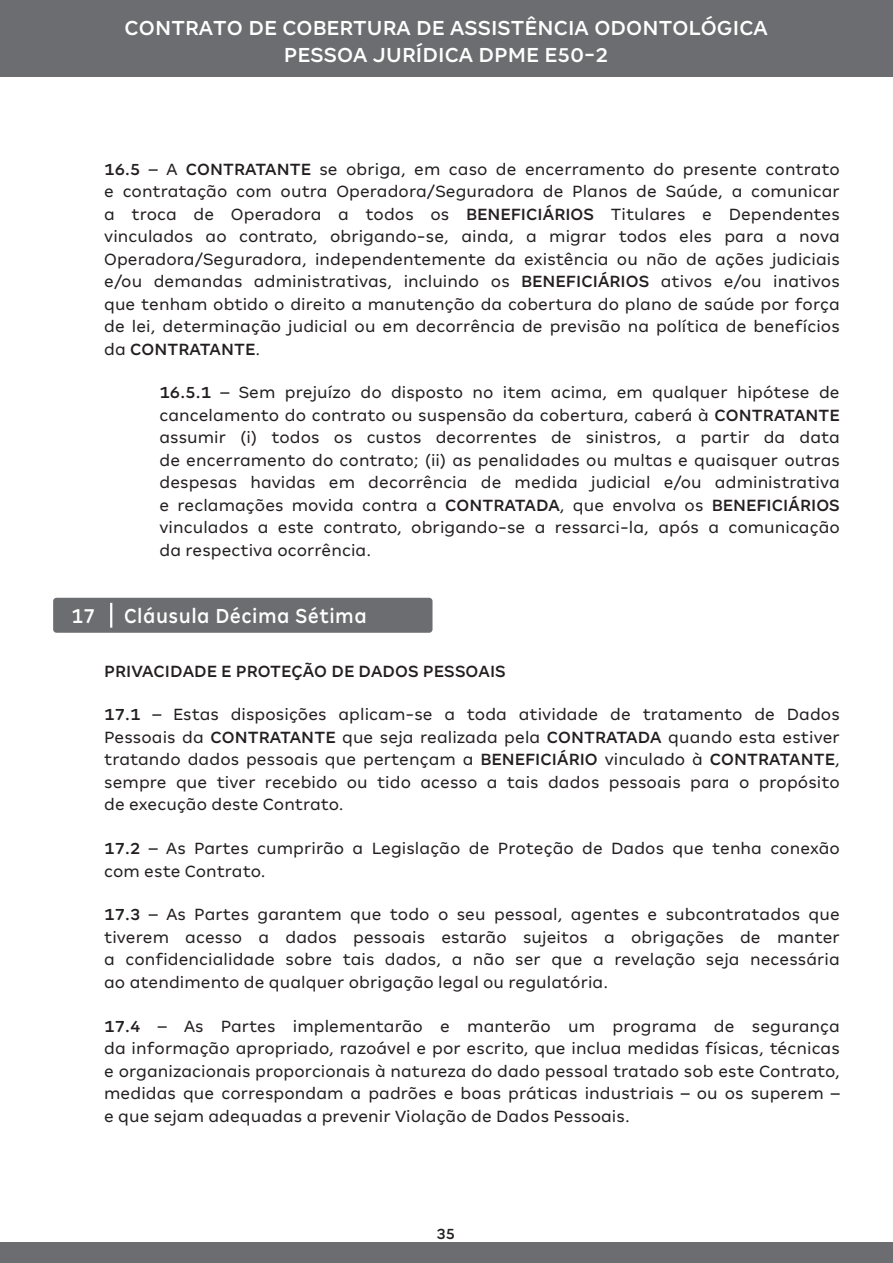
<style>
.page{position:relative;width:893px;height:1263px;background:#fff}
.page>*{position:absolute;margin:0;border:0;box-sizing:border-box;transform-origin:0 0}
.t1{font:500 22.5px/27px "Amil Typeface";letter-spacing:.005em;color:#fff;text-align:center}
.t2{font:500 22.5px "Amil Typeface";letter-spacing:.025em;color:#fff;scale:.9 1}
.t3{font:500 22.5px "Amil Typeface";letter-spacing:.005em;color:#fff;scale:.9 1}
.t4{font:18px/22.5px "Amil Typeface";letter-spacing:.005em;color:#231f20;text-align:justify}
.t5{font:500 18px "Amil Typeface";letter-spacing:.005em;color:#231f20}
.t6{font:500 16.5px "Amil Typeface";color:#231f20}
.s1{font-weight:500}
</style>
<div class="page">
<div style="left:0;top:1243px;width:893px;height:20px;background:#6c6d70"></div>
<div style="left:0;top:0;width:893px;height:76px;background:#6c6d70"></div>
<div style="left:53px;top:598px;width:379px;height:35px;background:#6c6d70;border-radius:3px"></div>
<hr style="left:110px;top:603px;width:2px;height:25px;background:#fff">
<p class="t1" style="left:125px;top:14px;width:645px">CONTRATO DE COBERTURA DE ASSISTÊNCIA ODONTOLÓGICA<br>PESSOA JURÍDICA DPME E50-2</p>
<p class="t4" style="left:104px;top:157px;width:737px"><span class="s1">16.5</span> – A <span class="s1">CONTRATANTE</span> se obriga, em caso de encerramento do presente contrato e contratação com outra Operadora/Seguradora de Planos de Saúde, a comunicar a troca de Operadora a todos os <span class="s1">BENEFICIÁRIOS</span> Titulares e Dependentes vinculados ao contrato, obrigando-se, ainda, a migrar todos eles para a nova Operadora/Seguradora, independentemente da existência ou não de ações judiciais e/ou demandas administrativas, incluindo os <span class="s1">BENEFICIÁRIOS</span> ativos e/ou inativos que tenham obtido o direito a manutenção da cobertura do plano de saúde por força de lei, determinação judicial ou em decorrência de previsão na política de benefícios da <span class="s1">CONTRATANTE</span>.</p>
<p class="t4" style="left:159px;top:381px;width:682px"><span class="s1">16.5.1</span> – Sem prejuízo do disposto no item acima, em qualquer hipótese de cancelamento do contrato ou suspensão da cobertura, caberá à <span class="s1">CONTRATANTE </span>assumir (i) todos os custos decorrentes de sinistros, a partir da data de encerramento do contrato; (ii) as penalidades ou multas e quaisquer outras despesas havidas em decorrência de medida judicial e/ou administrativa e reclamações movida contra a <span class="s1">CONTRATADA</span>, que envolva os <span class="s1">BENEFICIÁRIOS </span>vinculados a este contrato, obrigando-se a ressarci-la, após a comunicação da respectiva ocorrência.</p>
<p class="t3" style="left:71px;top:603px;width:28px">17</p>
<p class="t2" style="left:124px;top:603px;width:271px">Cláusula Décima Sétima</p>
<p class="t5" style="left:104px;top:660px;width:403px">PRIVACIDADE E PROTEÇÃO DE DADOS PESSOAIS</p>
<p class="t4" style="left:104px;top:703px;width:737px"><span class="s1">17.1</span> – Estas disposições aplicam-se a toda atividade de tratamento de Dados Pessoais da <span class="s1">CONTRATANTE</span> que seja realizada pela <span class="s1">CONTRATADA</span> quando esta estiver tratando dados pessoais que pertençam a <span class="s1">BENEFICIÁRIO</span> vinculado à <span class="s1">CONTRATANTE</span>, sempre que tiver recebido ou tido acesso a tais dados pessoais para o propósito de execução deste Contrato.</p>
<p class="t4" style="left:104px;top:837px;width:737px"><span class="s1">17.2</span> – As Partes cumprirão a Legislação de Proteção de Dados que tenha conexão com este Contrato.</p>
<p class="t4" style="left:104px;top:903px;width:737px"><span class="s1">17.3</span> – As Partes garantem que todo o seu pessoal, agentes e subcontratados que tiverem acesso a dados pessoais estarão sujeitos a obrigações de manter a confidencialidade sobre tais dados, a não ser que a revelação seja necessária ao atendimento de qualquer obrigação legal ou regulatória.</p>
<p class="t4" style="left:104px;top:1014px;width:737px"><span class="s1">17.4</span> – As Partes implementarão e manterão um programa de segurança da informação apropriado, razoável e por escrito, que inclua medidas físicas, técnicas e organizacionais proporcionais à natureza do dado pessoal tratado sob este Contrato, medidas que correspondam a padrões e boas práticas industriais – ou os superem – e que sejam adequadas a prevenir Violação de Dados Pessoais.</p>
<p class="t6" style="left:436px;top:1224px;width:21px">35</p>
</div>
